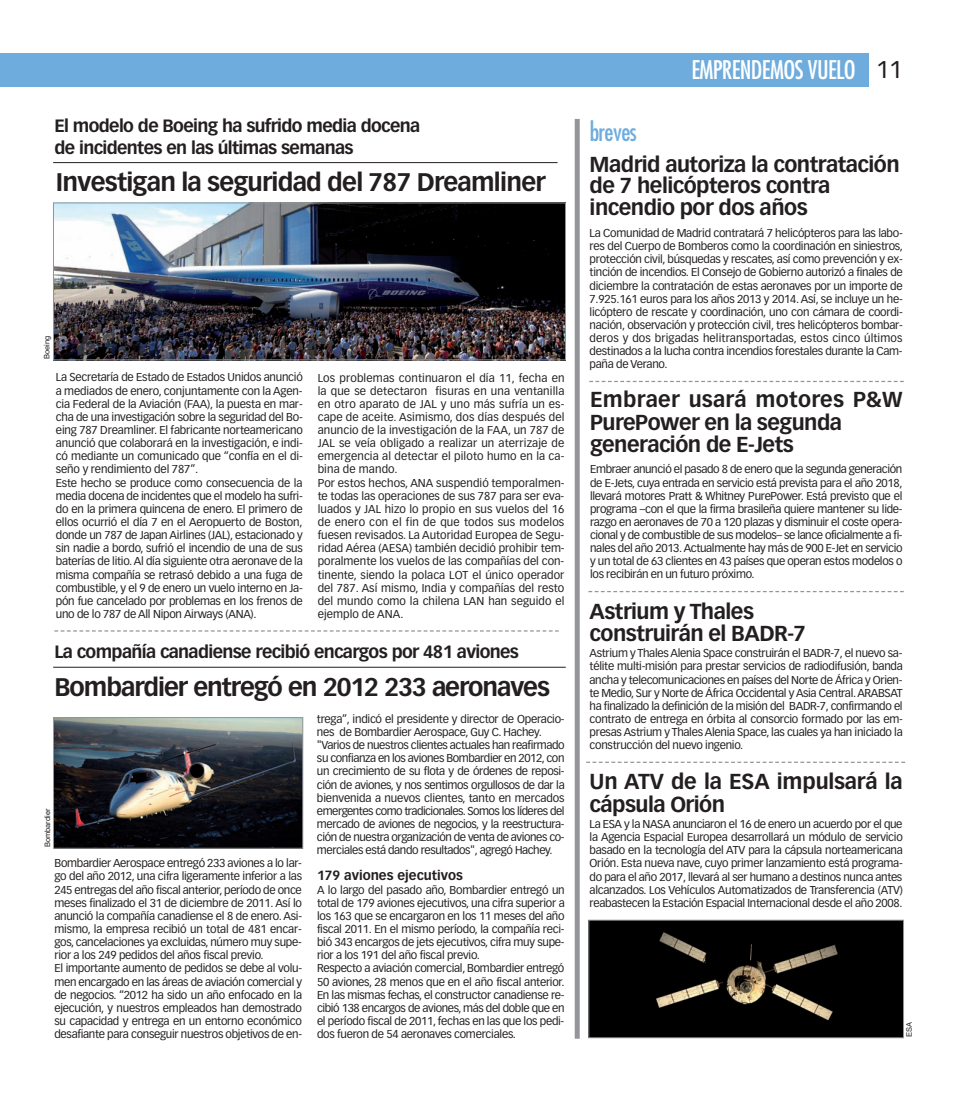
<style>
.page{position:relative;width:957px;height:1099px;background:#fff}
.page>*{position:absolute;margin:0;border:0;box-sizing:border-box;transform-origin:0 0}
.t1{font:700 25px "Vectora LH";letter-spacing:-.03em;color:#231f20}
.t2{font:condensed 25px "Futura";letter-spacing:-.025em;color:#fff}
.t3{font:condensed 25px "Futura";letter-spacing:-.025em;color:#6eacdd}
.t4{font:700 21.25px/22.5px "Vectora LH";letter-spacing:-.025em;color:#231f20}
.t5{font:700 17.5px/21.2px "Vectora LH";letter-spacing:-.035em;color:#231f20}
.t6{font:700 13.12px "Vectora LH";color:#231f20}
.t7{font:11.25px/13.1px "Vectora LH";letter-spacing:-.02em;color:#231f20}
.t8{font:11.25px/13.1px "Vectora LH";letter-spacing:.005em;color:#231f20}
.t9{font:7.5px "Helvetica";color:#231f20}
.s1{font-family:"Vectora LH";font-stretch:normal;font-size:23.75px;color:#231f20}
</style>
<div class="page">
<div style="left:0;top:53px;width:868px;height:33px;background:#6eacdd"></div>
<svg style="left:589px;top:381px;width:315px;height:1px"></svg>
<svg style="left:588px;top:591px;width:316px;height:1px"></svg>
<div style="left:575px;top:119px;width:5px;height:919px;background:#939598"></div>
<img style="left:55px;top:719px;width:246px;height:127px">
<div style="left:53px;top:717px;width:250px;height:131px;border:1px solid #939598"></div>
<img style="left:590px;top:921px;width:312px;height:115px">
<div style="left:588px;top:919px;width:316px;height:119px;border:1px solid #939598"></div>
<svg style="left:54px;top:630px;width:505px;height:1px"></svg>
<hr style="left:53px;top:667px;width:513px;height:1px;background:#231f20">
<hr style="left:53px;top:162px;width:504px;height:1px;background:#231f20">
<svg style="left:586px;top:761px;width:319px;height:2px"></svg>
<img style="left:55px;top:205px;width:509px;height:153px">
<div style="left:53px;top:203px;width:513px;height:157px;border:1px solid #939598"></div>
<h3 class="t5" style="left:54px;top:117px;width:367px">El modelo de Boeing ha sufrido media docena de incidentes en las últimas semanas</h3>
<h1 class="t1" style="left:56px;top:172px;width:491px">Investigan la seguridad del 787 Dreamliner</h1>
<p class="t9" style="left:44px;top:359px;width:25px;rotate:-90deg">Boeing</p>
<p class="t7" style="left:56px;top:371px;width:248px">La Secretaría de Estado de Estados Unidos anunció a mediados de enero, conjuntamente con la Agen&shy;cia Federal de la Aviación (FAA), la puesta en mar&shy;cha de una investigación sobre la seguridad del Bo&shy;eing 787 Dreamliner. El fabricante norteamericano anunció que colaborará en la investigación, e indi&shy;có mediante un comunicado que “confía en el di&shy;seño y rendimiento del 787”.<br>Este hecho se produce como consecuencia de la media docena de incidentes que el modelo ha sufri&shy;do en la primera quincena de enero. El primero de ellos ocurrió el día 7 en el Aeropuerto de Boston, donde un 787 de Japan Airlines (JAL), estacionado y sin nadie a bordo, sufrió el incendio de una de sus baterías de litio.Al día siguiente otra aeronave de la misma compañía se retrasó debido a una fuga de combustible, y el 9 de enero un vuelo interno en Ja&shy;pón fue cancelado por problemas en los frenos de uno de lo 787 de All Nipon Airways (ANA).</p>
<p class="t8" style="left:318px;top:372px;width:248px">Los problemas continuaron el día 11, fecha en la que se detectaron fisuras en una ventanilla en otro aparato de JAL y uno más sufría un es&shy;cape de aceite. Asimismo, dos días después del anuncio de la investigación de la FAA, un 787 de JAL se veía obligado a realizar un aterrizaje de emergencia al detectar el piloto humo en la ca&shy;bina de mando.<br>Por estos hechos, ANA suspendió temporalmen&shy;te todas las operaciones de sus 787 para ser eva&shy;luados y JAL hizo lo propio en sus vuelos del 16 de enero con el fin de que todos sus modelos fuesen revisados. La Autoridad Europea de Segu&shy;ridad Aérea (AESA) también decidió prohibir tem&shy;poralmente los vuelos de las compañías del con&shy;tinente, siendo la polaca LOT el único operador del 787. Así mismo, India y compañías del resto del mundo como la chilena LAN han seguido el ejemplo de ANA.</p>
<h3 class="t5" style="left:54px;top:642px;width:466px">La compañía canadiense recibió encargos por 481 aviones</h3>
<h1 class="t1" style="left:54px;top:677px;width:497px">Bombardier entregó en 2012 233 aeronaves</h1>
<p class="t9" style="left:45px;top:847px;width:40px;rotate:-90deg">Bombardier</p>
<p class="t7" style="left:54px;top:857px;width:249px">Bombardier Aerospace entregó 233 aviones a lo lar&shy;go del año 2012, una cifra ligeramente inferior a las 245 entregas del año fiscal anterior, período de once meses finalizado el 31 de diciembre de 2011. Así lo anunció la compañía canadiense el 8 de enero. Asi&shy;mismo, la empresa recibió un total de 481 encar&shy;gos, cancelaciones ya excluidas, número muy supe&shy;rior a los 249 pedidos del años fiscal previo.<br>El importante aumento de pedidos se debe al volu&shy;men encargado en las áreas de aviación comercial y de negocios. “2012 ha sido un año enfocado en la ejecución, y nuestros empleados han demostrado su capacidad y entrega en un entorno económico desafiante para conseguir nuestros objetivos de en-</p>
<p class="t7" style="left:317px;top:713px;width:249px">trega”, indicó el presidente y director de Operacio&shy;nes de Bombardier Aerospace, Guy C. Hachey. "Varios de nuestros clientes actuales han reafirmado su confianza en los aviones Bombardier en 2012, con un crecimiento de su flota y de órdenes de reposi&shy;ción de aviones, y nos sentimos orgullosos de dar la bienvenida a nuevos clientes, tanto en mercados emergentes como tradicionales. Somos los líderes del mercado de aviones de negocios, y la reestructura&shy;ción de nuestra organización de venta de aviones co&shy;merciales está dando resultados", agregó Hachey.</p>
<p class="t6" style="left:317px;top:870px;width:147px">179 aviones ejecutivos</p>
<p class="t7" style="left:317px;top:883px;width:249px">A lo largo del pasado año, Bombardier entregó un total de 179 aviones ejecutivos, una cifra superior a los 163 que se encargaron en los 11 meses del año fiscal 2011. En el mismo período, la compañía reci&shy;bió 343 encargos de jets ejecutivos, cifra muy supe&shy;rior a los 191 del año fiscal previo.<br>Respecto a aviación comercial, Bombardier entregó 50 aviones, 28 menos que en el año fiscal anterior.<br>En las mismas fechas, el constructor canadiense re&shy;cibió 138 encargos de aviones, más del doble que en el período fiscal de 2011, fechas en las que los pedi&shy;dos fueron de 54 aeronaves comerciales.</p>
<h1 class="t3" style="left:589px;top:120px;width:49px">breves</h1>
<h1 class="t2" style="left:691px;top:58px;width:213px">EMPRENDEMOS VUELO <span class="s1">11</span></h1>
<h2 class="t4" style="left:589px;top:155px;width:312px;line-height:21.2px">Madrid autoriza la contratación de 7 helicópteros contra incendio por dos años</h2>
<p class="t7" style="left:589px;top:227px;width:315px;text-align:justify">La Comunidad de Madrid contratará 7 helicópteros para las labo&shy;res del Cuerpo de Bomberos como la coordinación en siniestros, protección civil, búsquedas y rescates, así como prevención y ex&shy;tinción de incendios. El Consejo de Gobierno autorizó a finales de diciembre la contratación de estas aeronaves por un importe de 7.925.161 euros para los años 2013 y 2014. Así, se incluye un he&shy;licóptero de rescate y coordinación, uno con cámara de coordi&shy;nación, observación y protección civil, tres helicópteros bombar&shy;deros y dos brigadas helitransportadas, estos cinco últimos destinados a la lucha contra incendios forestales durante la Cam&shy;paña de Verano.</p>
<h2 class="t4" style="left:590px;top:390px;width:314px">Embraer usará motores P&amp;W<br>PurePower en la segunda generación de E-Jets</h2>
<p class="t7" style="left:590px;top:463px;width:314px;text-align:justify">Embraer anunció el pasado 8 de enero que la segunda generación de E-Jets, cuya entrada en servicio está prevista para el año 2018, llevará motores Pratt &amp; Whitney PurePower. Está previsto que el programa –con el que la firma brasileña quiere mantener su lide&shy;razgo en aeronaves de 70 a 120 plazas y disminuir el coste opera&shy;cional y de combustible de sus modelos– se lance oficialmente a fi&shy;nales del año 2013.Actualmente hay más de 900 E-Jet en servicio y un total de 63 clientes en 43 países que operan estos modelos o los recibirán en un futuro próximo.</p>
<h2 class="t4" style="left:589px;top:601px;width:218px">Astrium y Thales construirán el BADR-7</h2>
<p class="t7" style="left:589px;top:647px;width:315px;text-align:justify">Astrium y Thales Alenia Space construirán el BADR-7, el nuevo sa&shy;télite multi-misión para prestar servicios de radiodifusión, banda ancha y telecomunicaciones en países del Norte de África y Orien&shy;te Medio, Sur y Norte de África Occidental y Asia Central.ARABSAT ha finalizado la definición de la misión del BADR-7, confirmando el contrato de entrega en órbita al consorcio formado por las em&shy;presas Astrium y Thales Alenia Space, las cuales ya han iniciado la construcción del nuevo ingenio.</p>
<h2 class="t4" style="left:589px;top:772px;width:314px">Un ATV de la ESA impulsará la cápsula Orión</h2>
<p class="t7" style="left:589px;top:818px;width:315px;text-align:justify">La ESA y la NASA anunciaron el 16 de enero un acuerdo por el que la Agencia Espacial Europea desarrollará un módulo de servicio basado en la tecnología del ATV para la cápsula norteamericana Orión. Esta nueva nave, cuyo primer lanzamiento está programa&shy;do para el año 2017, llevará al ser humano a destinos nunca antes alcanzados. Los Vehículos Automatizados de Transferencia (ATV) reabastecen la Estación Espacial Internacional desde el año 2008.</p>
<p class="t9" style="left:906px;top:1036px;width:17px;rotate:-90deg">ESA</p>
</div>
